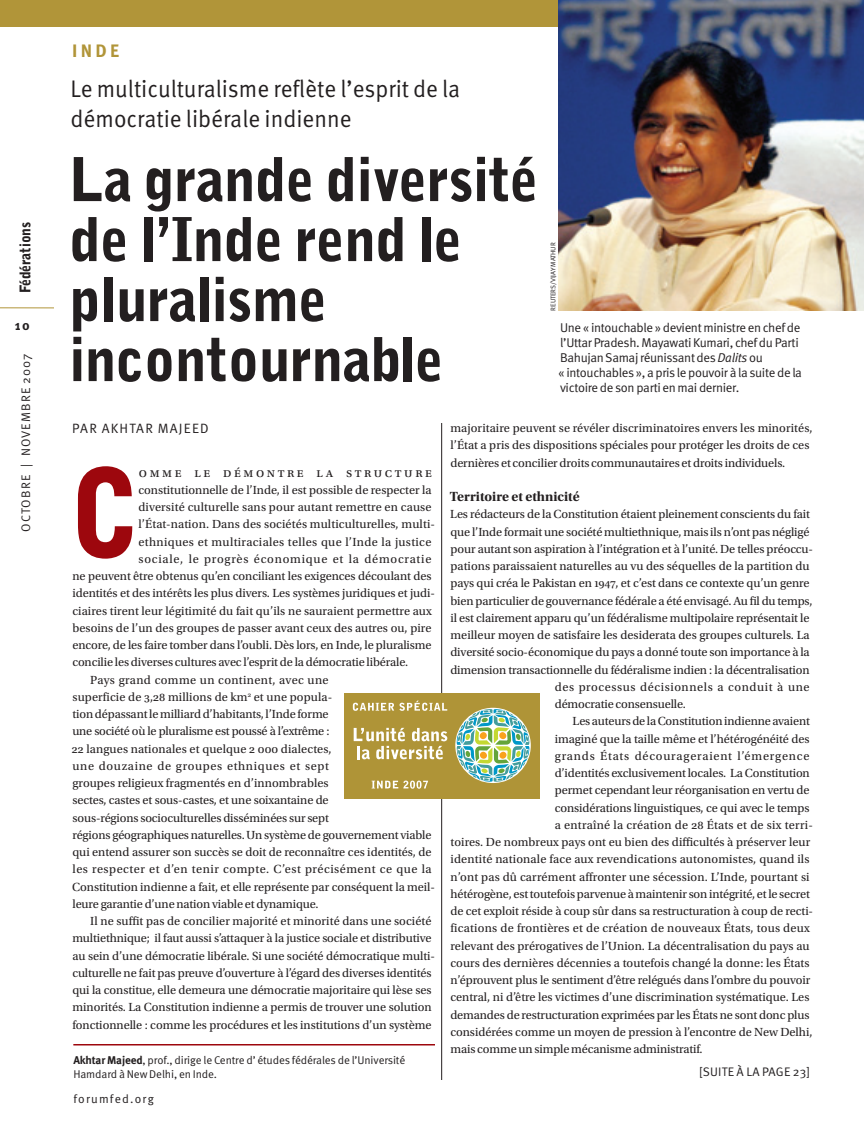
<style>
.page{position:relative;width:864px;height:1134px;background:#fff}
.page>*{position:absolute;margin:0;border:0;box-sizing:border-box;transform-origin:0 0}
.t1{font:900 120px "Bell Gothic Std";color:#9d070d;scale:.9 1}
.t2{font:900 60px/60px "Bell Gothic Std";letter-spacing:-.01em;color:#231f20;scale:.95 1}
.t3{font:24px/30px "Meta OT";color:#231f20;scale:.95 1}
.t4{font:700 18px "Meta OT";color:#b19539}
.t5{font:900 14.7px "Bell Gothic Std";letter-spacing:-.015em;color:#231f20;scale:.95 1}
.t6{font:13.8px "Utopia Std Bold Subh";color:#231f20}
.t7{font:13.5px "Utopia Std";letter-spacing:.19em;color:#231f20}
.t8{font:13.5px "Meta OT";letter-spacing:.09em;color:#231f20}
.t9{font:700 13.5px "Meta OT";color:#231f20}
.t10{font:12.75px/15px "Meta OT";letter-spacing:-.025em;color:#231f20}
.t11{font:12.3px/17.2px "Utopia Std";letter-spacing:-.01em;color:#231f20}
.t12{font:12.3px "Meta OT";letter-spacing:.09em;color:#231f20}
.t13{font:12.3px "Meta OT";letter-spacing:.015em;color:#231f20}
.t14{font:12px "Meta OT";letter-spacing:.1em;color:#231f20}
.t15{font:11.25px/15px "Meta OT";letter-spacing:-.01em;color:#231f20}
.t16{font:6.75px "Meta OT";letter-spacing:-.01em;color:#231f20}
.s1{font-style:italic}
.s2{font-weight:700}
</style>
<div class="page">
<div style="left:0;top:0;width:864px;height:27px;background:#b19539"></div>
<img style="left:558px;top:0;width:306px;height:310px">
<hr style="left:441px;top:423px;width:1px;height:657px;background:#231f20">
<hr style="left:73px;top:1044px;width:362px;height:2px;background:#9d070d">
<hr style="left:0;top:307px;width:54px;height:1px;background:#b19539">
<div style="left:344px;top:693px;width:195px;height:106px;background:#af9437"></div>
<svg style="left:457px;top:709px;width:73px;height:73px"></svg>
<svg style="left:353px;top:701px;width:94px;height:10px"></svg>
<svg style="left:372px;top:781px;width:56px;height:8px"></svg>
<svg style="left:354px;top:728px;width:93px;height:31px"></svg>
<svg style="left:863px;top:0;width:1px;height:27px"></svg>
<p class="t5" style="left:19px;top:293px;width:76px;rotate:-90deg">Fédérations</p>
<p class="t9" style="left:15px;top:320px;width:16px">10</p>
<p class="t12" style="left:22px;top:532px;width:180px;rotate:-90deg">OCTOBRE | NOVEMBRE 2007</p>
<h3 class="t4" style="left:72px;top:44px;width:49px">INDE</h3>
<h3 class="t3" style="left:70px;top:75px;width:412px">Le multiculturalisme reflète l’esprit de la démocratie libérale indienne</h3>
<h2 class="t2" style="left:69px;top:153px;width:495px">La grande diversité de l’Inde rend le pluralisme incontournable</h2>
<p class="t16" style="left:551px;top:310px;width:69px;rotate:-90deg">REUTERS/VIJAY MATHUR</p>
<p class="t10" style="left:558px;top:321px;width:245px">Une « intouchable » devient ministre en chef de l’Uttar Pradesh. Mayawati Kumari, chef du Parti Bahujan Samaj réunissant des <span class="s1">Dalits</span> ou<br>« intouchables », a pris le pouvoir à la suite de la victoire de son parti en mai dernier.</p>
<p class="t8" style="left:72px;top:424px;width:138px">PAR AKHTAR MAJEED</p>
<p class="t7" style="left:139px;top:467px;width:294px">omme le démontre la structure</p>
<p class="t11" style="left:138px;top:482px;width:295px">constitutionnelle de l’Inde, il est possible de respecter la</p>
<p class="t11" style="left:138px;top:500px;width:295px">diversité culturelle sans pour autant remettre en cause</p>
<p class="t11" style="left:139px;top:517px;width:298px">l’État-nation. Dans des sociétés multiculturelles, multi-</p>
<p class="t11" style="left:139px;top:534px;width:294px">ethniques et multiraciales telles que l’Inde la justice</p>
<p class="t11" style="left:139px;top:551px;width:294px">sociale, le progrès économique et la démocratie</p>
<p class="t11" style="left:72px;top:569px;width:361px">ne peuvent être obtenus qu’en conciliant les exigences découlant des</p>
<p class="t11" style="left:72px;top:586px;width:364px">identités et des intérêts les plus divers. Les systèmes juridiques et judi-</p>
<p class="t11" style="left:72px;top:603px;width:361px">ciaires tirent leur légitimité du fait qu’ils ne sauraient permettre aux</p>
<p class="t11" style="left:72px;top:620px;width:361px">besoins de l’un des groupes de passer avant ceux des autres ou, pire</p>
<p class="t11" style="left:73px;top:638px;width:360px">encore, de les faire tomber dans l’oubli. Dès lors, en Inde, le pluralisme</p>
<p class="t11" style="left:72px;top:655px;width:337px">concilie les diverses cultures avec l’esprit de la démocratie libérale.</p>
<p class="t11" style="left:90px;top:672px;width:240px">Pays grand comme un continent, avec une</p>
<p class="t11" style="left:73px;top:689px;width:261px">superficie de 3,28 millions de km<sup>2</sup> et une popula-</p>
<p class="t11" style="left:72px;top:707px;width:258px">tion dépassant le milliard d’habitants, l’Inde forme</p>
<p class="t11" style="left:72px;top:724px;width:258px">une société où le pluralisme est poussé à l’extrême :</p>
<p class="t11" style="left:72px;top:741px;width:261px">22 langues nationales et quelque 2 000 dialectes,</p>
<p class="t11" style="left:72px;top:758px;width:258px">une douzaine de groupes ethniques et sept</p>
<p class="t11" style="left:73px;top:776px;width:258px">groupes religieux fragmentés en d’innombrables</p>
<p class="t11" style="left:73px;top:793px;width:258px">sectes, castes et sous-castes, et une soixantaine de</p>
<p class="t11" style="left:73px;top:810px;width:258px">sous-régions socioculturelles disséminées sur sept</p>
<p class="t11" style="left:72px;top:827px;width:361px">régions géographiques naturelles. Un système de gouvernement viable</p>
<p class="t11" style="left:72px;top:845px;width:361px">qui entend assurer son succès se doit de reconnaître ces identités, de</p>
<p class="t11" style="left:73px;top:862px;width:361px">les respecter et d’en tenir compte. C’est précisément ce que la</p>
<p class="t11" style="left:72px;top:879px;width:364px">Constitution indienne a fait, et elle représente par conséquent la meil-</p>
<p class="t11" style="left:73px;top:896px;width:248px">leure garantie d’une nation viable et dynamique.</p>
<p class="t11" style="left:90px;top:914px;width:343px">Il ne suffit pas de concilier majorité et minorité dans une société</p>
<p class="t11" style="left:72px;top:931px;width:361px">multiethnique; il faut aussi s’attaquer à la justice sociale et distributive</p>
<p class="t11" style="left:73px;top:948px;width:364px">au sein d’une démocratie libérale. Si une société démocratique multi-</p>
<p class="t11" style="left:72px;top:965px;width:361px">culturelle ne fait pas preuve d’ouverture à l’égard des diverses identités</p>
<p class="t11" style="left:72px;top:983px;width:361px">qui la constitue, elle demeura une démocratie majoritaire qui lèse ses</p>
<p class="t11" style="left:72px;top:1000px;width:361px">minorités. La Constitution indienne a permis de trouver une solution</p>
<p class="t11" style="left:72px;top:1017px;width:361px">fonctionnelle : comme les procédures et les institutions d’un système</p>
<h1 class="t1" style="left:69px;top:463px;width:82px">C</h1>
<p class="t15" style="left:73px;top:1053px;width:333px"><span class="s2">Akhtar Majeed</span>, prof., dirige le Centre d’ études fédérales de l’Université<br>Hamdard à New Delhi, en Inde.</p>
<p class="t14" style="left:74px;top:1094px;width:82px">forumfed.org</p>
<p class="t11" style="left:450px;top:420px;width:363px">majoritaire peuvent se révéler discriminatoires envers les minorités, l’État a pris des dispositions spéciales pour protéger les droits de ces dernières et concilier droits communautaires et droits individuels.</p>
<p class="t6" style="left:450px;top:491px;width:131px">Territoire et ethnicité</p>
<p class="t11" style="left:450px;top:507px;width:361px">Les rédacteurs de la Constitution étaient pleinement conscients du fait</p>
<p class="t11" style="left:450px;top:524px;width:361px">que l’Inde formait une société multiethnique, mais ils n’ont pas négligé</p>
<p class="t11" style="left:451px;top:541px;width:364px">pour autant son aspiration à l’intégration et à l’unité. De telles préoccu-</p>
<p class="t11" style="left:451px;top:558px;width:361px">pations paraissaient naturelles au vu des séquelles de la partition du</p>
<p class="t11" style="left:451px;top:576px;width:360px">pays qui créa le Pakistan en 1947, et c’est dans ce contexte qu’un genre</p>
<p class="t11" style="left:450px;top:593px;width:363px">bien particulier de gouvernance fédérale a été envisagé. Au fil du temps,</p>
<p class="t11" style="left:451px;top:610px;width:361px">il est clairement apparu qu’un fédéralisme multipolaire représentait le</p>
<p class="t11" style="left:451px;top:627px;width:361px">meilleur moyen de satisfaire les desiderata des groupes culturels. La</p>
<p class="t11" style="left:450px;top:645px;width:361px">diversité socio-économique du pays a donné toute son importance à la</p>
<p class="t11" style="left:450px;top:662px;width:361px">dimension transactionnelle du fédéralisme indien : la décentralisation</p>
<p class="t11" style="left:555px;top:679px;width:256px">des processus décisionnels a conduit à une</p>
<p class="t11" style="left:555px;top:696px;width:133px">démocratie consensuelle.</p>
<p class="t11" style="left:573px;top:714px;width:239px">Les auteurs de la Constitution indienne avaient</p>
<p class="t11" style="left:555px;top:731px;width:256px">imaginé que la taille même et l’hétérogénéité des</p>
<p class="t11" style="left:555px;top:748px;width:256px">grands États décourageraient l’émergence</p>
<p class="t11" style="left:555px;top:765px;width:257px">d’identités exclusivement locales. La Constitution</p>
<p class="t11" style="left:555px;top:783px;width:256px">permet cependant leur réorganisation en vertu de</p>
<p class="t11" style="left:555px;top:800px;width:256px">considérations linguistiques, ce qui avec le temps</p>
<p class="t11" style="left:555px;top:817px;width:260px">a entraîné la création de 28 États et de six terri-</p>
<p class="t11" style="left:451px;top:834px;width:361px">toires. De nombreux pays ont eu bien des difficultés à préserver leur</p>
<p class="t11" style="left:451px;top:852px;width:361px">identité nationale face aux revendications autonomistes, quand ils</p>
<p class="t11" style="left:451px;top:869px;width:361px">n’ont pas dû carrément affronter une sécession. L’Inde, pourtant si</p>
<p class="t11" style="left:451px;top:886px;width:361px">hétérogène, est toutefois parvenue à maintenir son intégrité, et le secret</p>
<p class="t11" style="left:450px;top:903px;width:364px">de cet exploit réside à coup sûr dans sa restructuration à coup de recti-</p>
<p class="t11" style="left:451px;top:921px;width:361px">fications de frontières et de création de nouveaux États, tous deux</p>
<p class="t11" style="left:451px;top:938px;width:361px">relevant des prérogatives de l’Union. La décentralisation du pays au</p>
<p class="t11" style="left:450px;top:955px;width:361px">cours des dernières décennies a toutefois changé la donne: les États</p>
<p class="t11" style="left:451px;top:972px;width:361px">n’éprouvent plus le sentiment d’être relégués dans l’ombre du pouvoir</p>
<p class="t11" style="left:450px;top:990px;width:361px">central, ni d’être les victimes d’une discrimination systématique. Les</p>
<p class="t11" style="left:450px;top:1007px;width:361px">demandes de restructuration exprimées par les États ne sont donc plus</p>
<p class="t11" style="left:450px;top:1024px;width:364px">considérées comme un moyen de pression à l’encontre de New Delhi,</p>
<p class="t11" style="left:451px;top:1041px;width:254px">mais comme un simple mécanisme administratif.</p>
<p class="t13" style="left:699px;top:1067px;width:112px">[SUITE À LA PAGE 23]</p>
</div>
